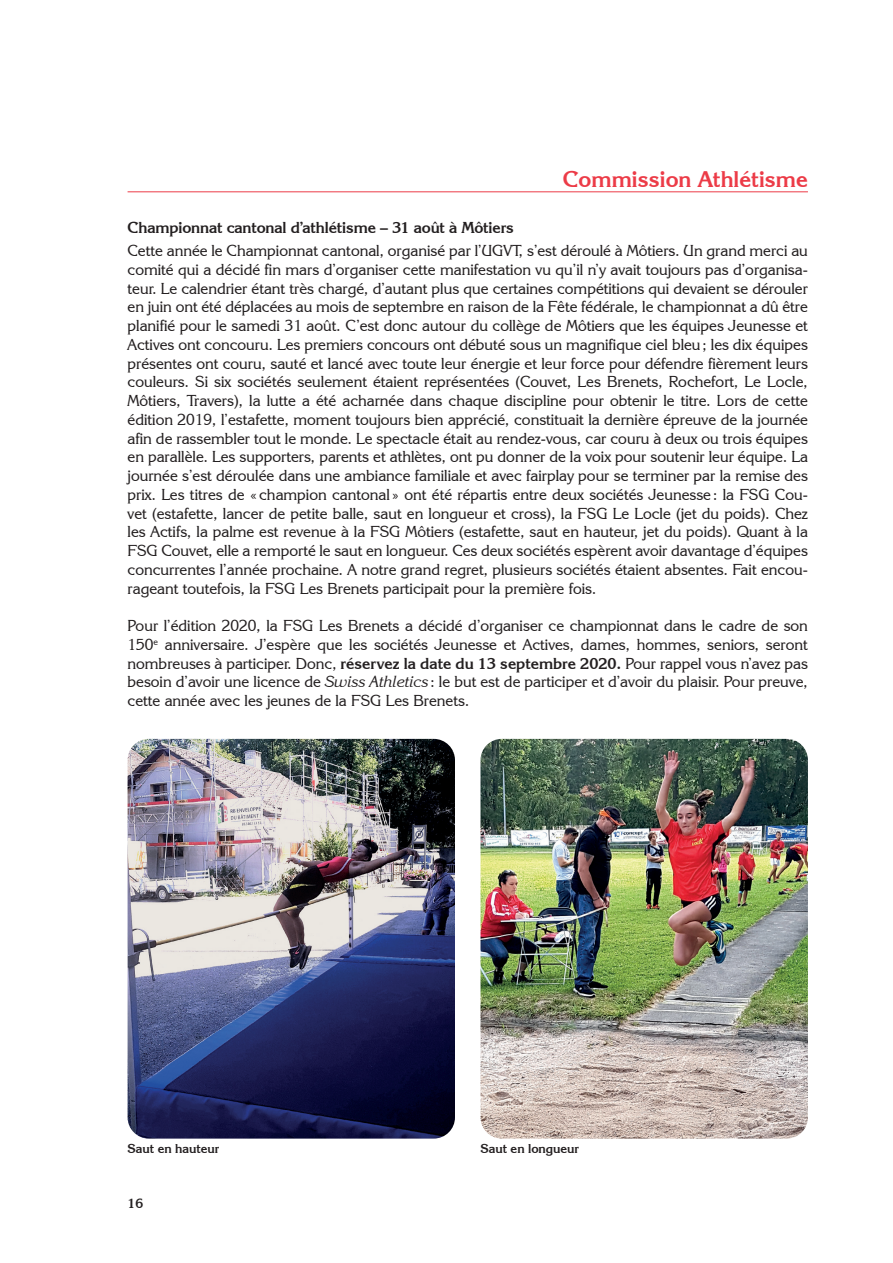
<style>
.page{position:relative;width:893px;height:1263px;background:#fff}
.page>*{position:absolute;margin:0;border:0;box-sizing:border-box;transform-origin:0 0}
.t1{font:700 22.5px "Korinna IT Cby BT";color:#ec3b47}
.t2{font:15.75px/18.8px "Korinna IT Cby BT";color:#231f20;text-align:justify}
.t3{font:700 15.75px "Korinna IT Cby BT";letter-spacing:-.01em;color:#231f20}
.t4{font:700 13.5px "Korinna IT Cby BT";color:#231f20}
.t5{font:700 12.75px "Korinna IT Cby BT";letter-spacing:-.005em;color:#231f20}
.s1{font-weight:700}
.s2{font-style:italic}
</style>
<div class="page">
<hr style="left:128px;top:191px;width:680px;height:1px;background:#ec3b47">
<img style="left:128px;top:739px;width:327px;height:399px">
<img style="left:480px;top:739px;width:328px;height:399px">
<h1 class="t1" style="left:563px;top:166px;width:247px">Commission Athlétisme</h1>
<p class="t3" style="left:128px;top:218px;width:388px">Championnat cantonal d’athlétisme – 31 août à Môtiers</p>
<p class="t2" style="left:128px;top:241px;width:682px">Cette année le Championnat cantonal, organisé par l’UGVT, s’est déroulé à Môtiers. Un grand merci au comité qui a décidé fin mars d’organiser cette manifestation vu qu’il n’y avait toujours pas d’organisa&shy;teur. Le calendrier étant très chargé, d’autant plus que certaines compétitions qui devaient se dérouler en juin ont été déplacées au mois de septembre en raison de la Fête fédérale, le championnat a dû être planifié pour le samedi 31 août. C’est donc autour du collège de Môtiers que les équipes Jeunesse et Actives ont concouru. Les premiers concours ont débuté sous un magnifique ciel bleu; les dix équipes présentes ont couru, sauté et lancé avec toute leur énergie et leur force pour défendre fièrement leurs couleurs. Si six sociétés seulement étaient représentées (Couvet, Les Brenets, Rochefort, Le Locle, Môtiers, Travers), la lutte a été acharnée dans chaque discipline pour obtenir le titre. Lors de cette édition 2019, l’estafette, moment toujours bien apprécié, constituait la dernière épreuve de la journée afin de rassembler tout le monde. Le spectacle était au rendez-vous, car couru à deux ou trois équipes en parallèle. Les supporters, parents et athlètes, ont pu donner de la voix pour soutenir leur équipe. La journée s’est déroulée dans une ambiance familiale et avec fairplay pour se terminer par la remise des prix. Les titres de « champion cantonal » ont été répartis entre deux sociétés Jeunesse : la FSG Cou&shy;vet (estafette, lancer de petite balle, saut en longueur et cross), la FSG Le Locle (jet du poids). Chez les Actifs, la palme est revenue à la FSG Môtiers (estafette, saut en hauteur, jet du poids). Quant à la FSG Couvet, elle a remporté le saut en longueur. Ces deux sociétés espèrent avoir davantage d’équipes concurrentes l’année prochaine. A notre grand regret, plusieurs sociétés étaient absentes. Fait encou&shy;rageant toutefois, la FSG Les Brenets participait pour la première fois.</p>
<p class="t2" style="left:128px;top:616px;width:682px">Pour l’édition 2020, la FSG Les Brenets a décidé d’organiser ce championnat dans le cadre de son 150<sup>e</sup> anniversaire. J’espère que les sociétés Jeunesse et Actives, dames, hommes, seniors, seront nombreuses à participer. Donc, <span class="s1">réservez la date du 13 septembre 2020.</span> Pour rappel vous n’avez pas besoin d’avoir une licence de <span class="s2">Swiss Athletics</span> : le but est de participer et d’avoir du plaisir. Pour preuve, cette année avec les jeunes de la FSG Les Brenets.</p>
<p class="t5" style="left:128px;top:1140px;width:93px">Saut en hauteur</p>
<p class="t5" style="left:480px;top:1140px;width:100px">Saut en longueur</p>
<p class="t4" style="left:128px;top:1195px;width:17px">16</p>
</div>
